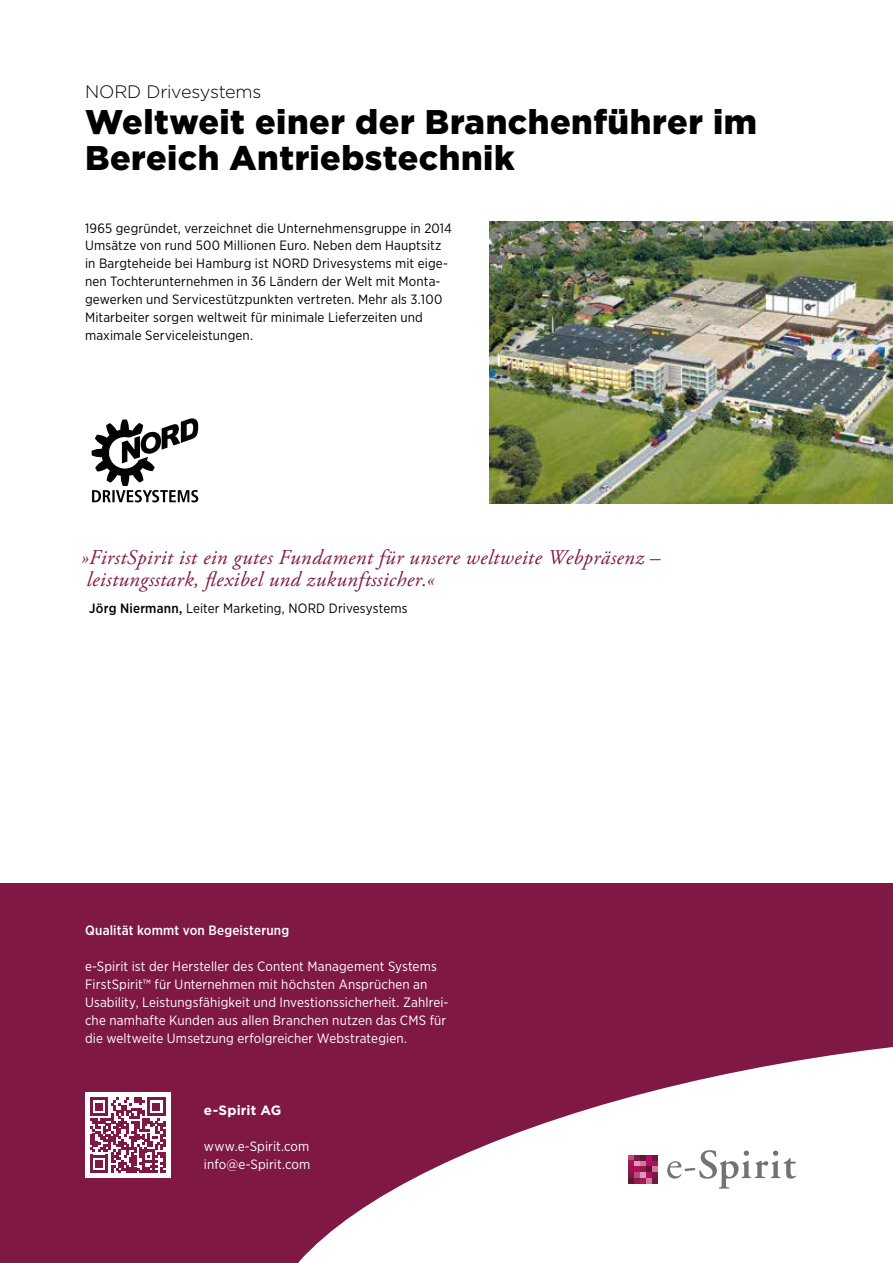
<style>
.page{position:relative;width:893px;height:1263px;background:#fff}
.page>*{position:absolute;margin:0;border:0;box-sizing:border-box;transform-origin:0 0}
.t1{font:900 34.2px/36px "Gotham";letter-spacing:.015em;color:#000}
.t2{font:italic 21px/22.5px "Adobe Garamond Pro";letter-spacing:.02em;color:#801846}
.t3{font:300 18px "Gotham";letter-spacing:-.015em;color:#000}
.t4{font:13.5px/18px "Gotham Narrow";letter-spacing:.01em;color:#000}
.t5{font:13.5px/18px "Gotham Narrow";letter-spacing:.01em;color:#fff}
.t6{font:500 13.5px "Gotham Narrow";letter-spacing:.015em;color:#fff}
.t7{font:700 13.5px "Gotham";letter-spacing:.015em;color:#fff}
.s1{font-weight:500}
</style>
<div class="page">
<div style="left:0;top:883px;width:893px;height:380px;background:#801846"></div>
<svg style="left:298px;top:1047px;width:595px;height:216px;fill:#fff"></svg>
<div style="left:85px;top:1093px;width:85px;height:85px;background:#fff"></div>
<svg style="left:90px;top:1097px;width:75px;height:76px"></svg>
<img style="left:489px;top:222px;width:404px;height:281px">
<svg style="left:92px;top:418px;width:106px;height:84px"></svg>
<svg style="left:667px;top:1150px;width:129px;height:39px"></svg>
<svg style="left:629px;top:1154px;width:28px;height:29px"></svg>
<h3 class="t3" style="left:85px;top:82px;width:178px">NORD Drivesystems</h3>
<h1 class="t1" style="left:85px;top:103px;width:674px">Weltweit einer der Branchenführer im<br>Bereich Antriebstechnik</h1>
<p class="t4" style="left:85px;top:218px;width:368px">1965 gegründet, verzeichnet die Unternehmensgruppe in 2014<br>Umsätze von rund 500 Millionen Euro. Neben dem Hauptsitz in Bargteheide bei Hamburg ist NORD Drivesystems mit eige&shy;nen Tochterunternehmen in 36 Ländern der Welt mit Monta&shy;gewerken und Servicestützpunkten vertreten. Mehr als 3.100<br>Mitarbeiter sorgen weltweit für minimale Lieferzeiten und maximale Serviceleistungen.</p>
<h2 class="t2" style="left:81px;top:546px;width:581px">»FirstSpirit ist ein gutes Fundament für unsere weltweite Webpräsenz – leistungsstark, flexibel und zukunftssicher.«</h2>
<p class="t4" style="left:89px;top:599px;width:320px"><span class="s1">Jörg Niermann,</span> Leiter Marketing, NORD Drivesystems</p>
<p class="t6" style="left:85px;top:922px;width:206px">Qualität kommt von Begeisterung</p>
<p class="t5" style="left:85px;top:957px;width:365px">e-Spirit ist der Hersteller des Content Management Systems FirstSpirit™ für Unternehmen mit höchsten Ansprüchen an Usability, Leistungsfähigkeit und Investionssicherheit. Zahlrei&shy;che namhafte Kunden aus allen Branchen nutzen das CMS für die weltweite Umsetzung erfolgreicher Webstrategien.</p>
<p class="t7" style="left:204px;top:1102px;width:79px">e-Spirit AG</p>
<p class="t5" style="left:204px;top:1137px;width:108px">www.e-Spirit.com info@e-Spirit.com</p>
</div>
